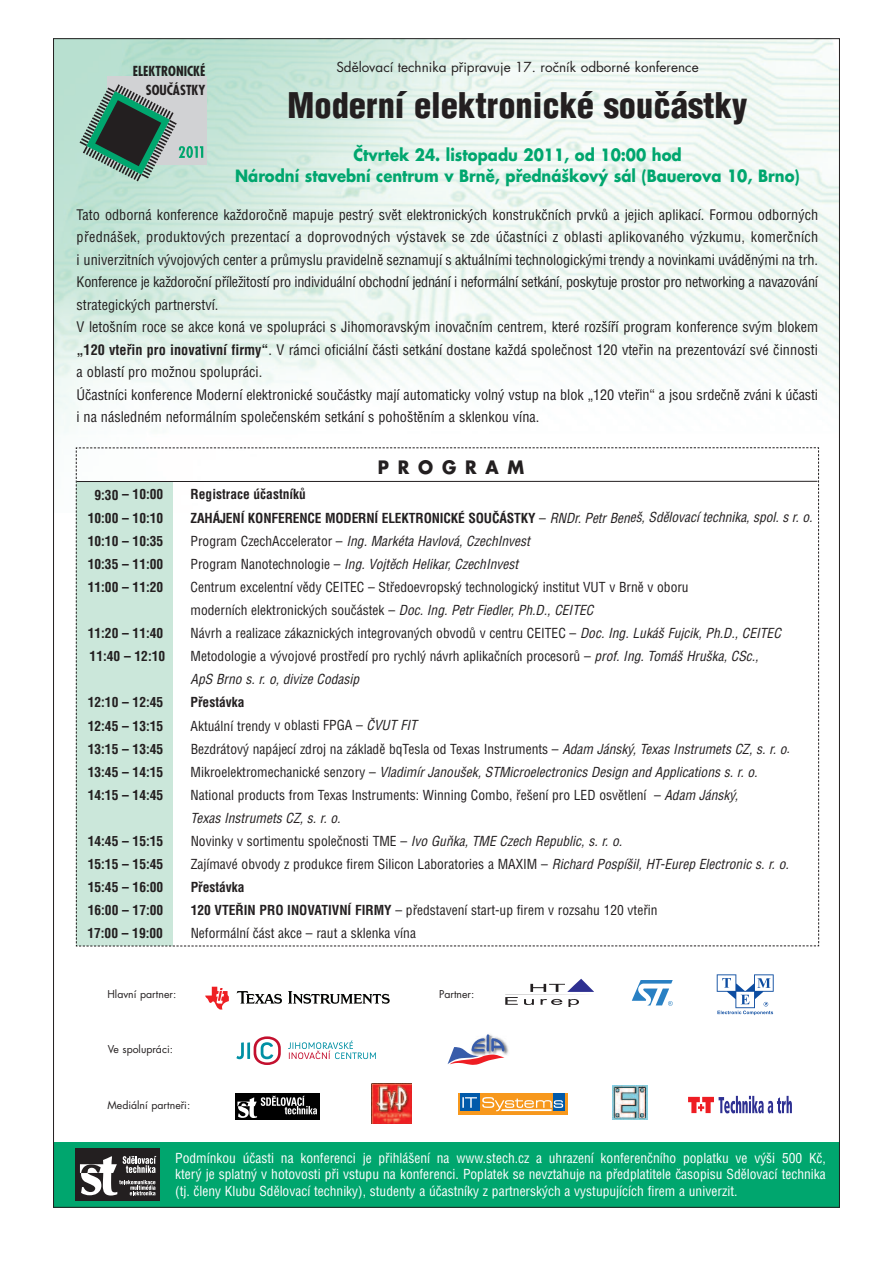
<style>
.page{position:relative;width:893px;height:1263px;background:#fff}
.page>*{position:absolute;margin:0;border:0;box-sizing:border-box;transform-origin:0 0}
.t1{font:900 condensed 34.5px "Helvetica CE";color:#231f20}
.t2{font:700 18px "Futura CE";letter-spacing:.515em;color:#231f20;scale:.94 1}
.t3{font:700 16.5px/21.6px "Futura CE";color:#00a66e;text-align:center;scale:.9 1}
.t4{font:condensed 14.25px/22.5px "Helvetica CE";color:#231f20}
.t5{font:condensed 13.5px/23.1px "Helvetica CE";color:#231f20}
.t6{font:700 condensed 13.5px "Helvetica CE";color:#231f20}
.t7{font:condensed 13.5px/16.5px "Helvetica CE";color:#fff;text-align:justify}
.t8{font:italic condensed 13.5px "Helvetica CE";color:#231f20}
.t9{font:13.5px "Futura CE";color:#231f20}
.t10{font:700 condensed 13.5px/18.9px "Futura CE";color:#231f20;text-align:right}
.t11{font:10.5px "Futura CE";color:#231f20}
.s1{font-weight:700}
.s2{font-weight:400}
.s3{font-weight:400;font-style:italic}
.s4{font-style:normal}
.s5{font-style:italic}
</style>
<div class="page">
<img style="left:55px;top:40px;width:783px;height:473px">
<div style="left:53px;top:1142px;width:787px;height:66px;background:#00a66e"></div>
<img style="left:505px;top:1042px;width:4px;height:13px">
<svg style="left:448px;top:1034px;width:57px;height:31px"></svg>
<svg style="left:288px;top:1040px;width:88px;height:19px"></svg>
<svg style="left:236px;top:1036px;width:45px;height:29px"></svg>
<div style="left:108px;top:76px;width:99px;height:89px;background:#d1d2d4"></div>
<svg style="left:80px;top:84px;width:123px;height:97px"></svg>
<div style="left:75px;top:1149px;width:84px;height:52px;background:#231f20"></div>
<svg style="left:80px;top:1156px;width:77px;height:39px"></svg>
<svg style="left:237px;top:991px;width:45px;height:13px"></svg>
<svg style="left:288px;top:991px;width:102px;height:13px"></svg>
<svg style="left:205px;top:987px;width:24px;height:23px"></svg>
<svg style="left:505px;top:979px;width:89px;height:28px"></svg>
<div style="left:458px;top:1093px;width:109px;height:22px;background:#f7981d"></div>
<div style="left:461px;top:1093px;width:19px;height:18px;background:#015aaa"></div>
<div style="left:553px;top:1093px;width:12px;height:18px;background:#015aaa"></div>
<svg style="left:462px;top:1097px;width:101px;height:14px"></svg>
<img style="left:612px;top:1085px;width:36px;height:34px">
<div style="left:235px;top:1093px;width:84px;height:27px;background:#000"></div>
<svg style="left:237px;top:1096px;width:80px;height:22px"></svg>
<svg style="left:717px;top:974px;width:57px;height:41px"></svg>
<img style="left:371px;top:1084px;width:40px;height:39px">
<svg style="left:632px;top:980px;width:41px;height:26px"></svg>
<svg style="left:76px;top:447px;width:743px;height:500px"></svg>
<hr style="left:77px;top:481px;width:740px;height:1px;background:#231f20">
<svg style="left:688px;top:1096px;width:104px;height:17px"></svg>
<p class="t9" style="left:336px;top:61px;width:364px">Sdělovací technika připravuje 17. ročník odborné konference</p>
<h1 class="t1" style="left:288px;top:92px;width:461px">Moderní elektronické součástky</h1>
<p class="t3" style="left:235px;top:145px;width:629px">Čtvrtek 24. listopadu 2011, od 10:00 hod<br>Národní stavební centrum v Brně, přednáškový sál (Bauerova 10, Brno)</p>
<p class="t4" style="left:77px;top:205px;width:743px">Tato odborná konference každoročně mapuje pestrý svět elektronických konstrukčních prvků a jejich aplikací. Formou odborných přednášek, produktových prezentací a doprovodných výstavek se zde účastníci z oblasti aplikovaného výzkumu, komerčních i univerzitních vývojových center a průmyslu pravidelně seznamují s aktuálními technologickými trendy a novinkami uváděnými na trh.<br>Konference je každoroční příležitostí pro individuální obchodní jednání i neformální setkání, poskytuje prostor pro networking a navazování strategických partnerství.<br>V letošním roce se akce koná ve spolupráci s Jihomoravským inovačním centrem, které rozšíří program konference svým blokem <span class="s1">„120 vteřin pro inovativní firmy“</span>. V rámci oficiální části setkání dostane každá společnost 120 vteřin na prezentovází své činnosti a oblastí pro možnou spolupráci.<br>Účastníci konference Moderní elektronické součástky mají automaticky volný vstup na blok „120 vteřin“ a jsou srdečně zváni k účasti i na následném neformálním společenském setkání s pohoštěním a sklenkou vína.</p>
<p class="t10" style="left:133px;top:63px;width:74px">ELEKTRONICKÉ<br>SOUČÁSTKY</p>
<p class="t2" style="left:378px;top:459px;width:157px">PROGRAM</p>
<p class="t6" style="left:94px;top:489px;width:70px">9:30 – 10:00</p>
<p class="t6" style="left:191px;top:489px;width:117px">Registrace účastníků</p>
<p class="t6" style="left:88px;top:512px;width:77px">10:00 – 10:10</p>
<p class="t6" style="left:191px;top:512px;width:623px">ZAHÁJENÍ KONFERENCE MODERNÍ ELEKTRONICKÉ SOUČÁSTKY <span class="s2">–</span> <span class="s3">RNDr. Petr Beneš, Sdělovací technika, spol. s r. o.</span></p>
<p class="t6" style="left:88px;top:536px;width:77px">10:10 – 10:35</p>
<p class="t8" style="left:191px;top:535px;width:341px"><span class="s4">Program CzechAccelerator –</span> Ing. Markéta Havlová, CzechInvest</p>
<p class="t6" style="left:88px;top:559px;width:77px">10:35 – 11:00</p>
<p class="t8" style="left:191px;top:559px;width:329px"><span class="s4">Program Nanotechnologie –</span> Ing. Vojtěch Helikar, CzechInvest</p>
<p class="t6" style="left:88px;top:582px;width:77px">11:00 – 11:20</p>
<p class="t5" style="left:191px;top:577px;width:500px">Centrum excelentní vědy CEITEC – Středoevropský technologický institut VUT v Brně v oboru moderních elektronických součástek – <span class="s5">Doc. Ing. Petr Fiedler, Ph.D., CEITEC</span></p>
<p class="t6" style="left:88px;top:628px;width:77px">11:20 – 11:40</p>
<p class="t5" style="left:191px;top:623px;width:592px">Návrh a realizace zákaznických integrovaných obvodů v centru CEITEC – <span class="s5">Doc. Ing. Lukáš Fujcik, Ph.D., CEITEC</span></p>
<p class="t6" style="left:90px;top:651px;width:77px">11:40 – 12:10</p>
<p class="t5" style="left:191px;top:646px;width:570px">Metodologie a vývojové prostředí pro rychlý návrh aplikačních procesorů – <span class="s5">prof. Ing. Tomáš Hruška, CSc.,<br>ApS Brno s. r. o, divize Codasip</span></p>
<p class="t6" style="left:88px;top:697px;width:77px">12:10 – 12:45</p>
<p class="t6" style="left:191px;top:697px;width:55px">Přestávka</p>
<p class="t6" style="left:88px;top:720px;width:77px">12:45 – 13:15</p>
<p class="t5" style="left:191px;top:715px;width:228px">Aktuální trendy v oblasti FPGA – <span class="s5">ČVUT FIT</span></p>
<p class="t6" style="left:88px;top:743px;width:77px">13:15 – 13:45</p>
<p class="t5" style="left:191px;top:738px;width:601px">Bezdrátový napájecí zdroj na základě bqTesla od Texas Instruments – <span class="s5">Adam Jánský, Texas Instrumets CZ, s. r. o.</span></p>
<p class="t6" style="left:88px;top:767px;width:77px">13:45 – 14:15</p>
<p class="t8" style="left:191px;top:766px;width:568px"><span class="s4">Mikroelektromechanické senzory –</span> Vladimír Janoušek, STMicroelectronics Design and Applications s. r. o.</p>
<p class="t6" style="left:88px;top:790px;width:77px">14:15 – 14:45</p>
<p class="t5" style="left:191px;top:784px;width:549px">National products from Texas Instruments: Winning Combo, řešení pro LED osvětlení – <span class="s5">Adam Jánský,<br>Texas Instrumets CZ, s. r. o.</span></p>
<p class="t6" style="left:88px;top:836px;width:77px">14:45 – 15:15</p>
<p class="t5" style="left:191px;top:831px;width:433px">Novinky v sortimentu společnosti TME – <span class="s5">Ivo Guňka, TME Czech Republic, s. r. o.</span></p>
<p class="t6" style="left:88px;top:859px;width:77px">15:15 – 15:45</p>
<p class="t5" style="left:191px;top:854px;width:600px">Zajímavé obvody z produkce firem Silicon Laboratories a MAXIM – <span class="s5">Richard Pospíšil, HT-Eurep Electronic s. r. o.</span></p>
<p class="t6" style="left:88px;top:882px;width:77px">15:45 – 16:00</p>
<p class="t6" style="left:191px;top:882px;width:55px">Přestávka</p>
<p class="t6" style="left:88px;top:905px;width:77px">16:00 – 17:00</p>
<p class="t5" style="left:191px;top:900px;width:468px"><span class="s1">120 VTEŘIN PRO INOVATIVNÍ FIRMY</span> – představení start-up firem v rozsahu 120 vteřin</p>
<p class="t6" style="left:87px;top:928px;width:77px">17:00 – 19:00</p>
<p class="t5" style="left:191px;top:923px;width:227px">Neformální část akce – raut a sklenka vína</p>
<p class="t11" style="left:107px;top:989px;width:70px">Hlavní partner:</p>
<p class="t11" style="left:108px;top:1044px;width:67px">Ve spolupráci:</p>
<p class="t11" style="left:107px;top:1100px;width:84px">Mediální partneři:</p>
<p class="t11" style="left:439px;top:989px;width:37px">Partner:</p>
<p class="t7" style="left:175px;top:1151px;width:652px">Podmínkou účasti na konferenci je přihlášení na www.stech.cz a uhrazení konferenčního poplatku ve výši 500 Kč, který je splatný v hotovosti při vstupu na konferenci. Poplatek se nevztahuje na předplatitele časopisu Sdělovací technika (tj. členy Klubu Sdělovací techniky), studenty a účastníky z partnerských a vystupujících firem a univerzit.</p>
</div>
